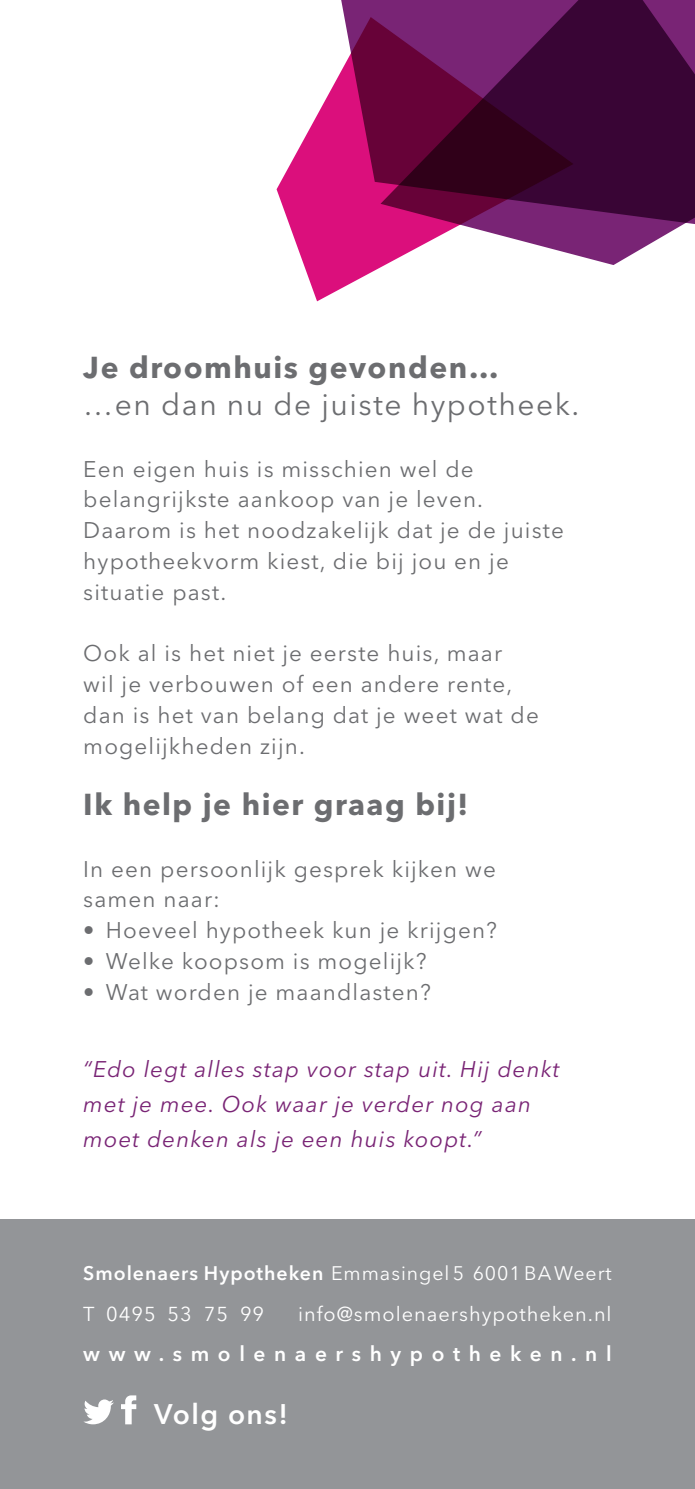
<style>
.page{position:relative;width:695px;height:1489px;background:#fff}
.page>*{position:absolute;margin:0;border:0;box-sizing:border-box;transform-origin:0 0}
.t1{font:700 30px "Avenir Next LT Pro";letter-spacing:.05em;color:#6c6d70}
.t2{font:30px "Avenir Next LT Pro";letter-spacing:.05em;color:#6c6d70}
.t3{font:600 28.25px "Avenir Next LT Pro";letter-spacing:.05em;color:#fff}
.t4{font:22.5px/30.8px "Avenir Next LT Pro";letter-spacing:.05em;color:#6c6d70}
.t5{font:italic 22.5px/35px "Avenir Next LT Pro";letter-spacing:.05em;color:#792475}
.t6{font:600 21px "Avenir Next LT Pro";letter-spacing:.41em;color:#fff}
.t7{font:20px "Avenir Next LT Pro";letter-spacing:.05em;color:#fff}
.t8{font:19.5px "Avenir Next LT Pro";letter-spacing:.05em;color:#fff}
.s1{font-weight:600}
</style>
<div class="page">
<div style="left:0;top:1219px;width:694px;height:269px;background:#939598"></div>
<svg style="left:341px;top:0;width:353px;height:252px;background:#4f144b"></svg>
<svg style="left:276px;top:17px;width:297px;height:284px"></svg>
<svg style="left:121px;top:1395px;width:15px;height:29px"></svg>
<svg style="left:83px;top:1399px;width:31px;height:25px"></svg>
<p class="t1" style="left:83px;top:348px;width:417px">Je droomhuis gevonden…</p>
<p class="t2" style="left:83px;top:387px;width:497px">…en dan nu de juiste hypotheek.</p>
<p class="t4" style="left:83px;top:453px;width:482px">Een eigen huis is misschien wel de belangrijkste aankoop van je leven.<br>Daarom is het noodzakelijk dat je de juiste hypotheekvorm kiest, die bij jou en je situatie past.</p>
<p class="t4" style="left:83px;top:638px;width:457px">Ook al is het niet je eerste huis, maar<br>wil je verbouwen of een andere rente, dan is het van belang dat je weet wat de mogelijkheden zijn.</p>
<p class="t1" style="left:83px;top:786px;width:386px">Ik help je hier graag bij!</p>
<p class="t4" style="left:83px;top:853px;width:414px">In een persoonlijk gesprek kijken we samen naar:</p>
<p class="t4" style="left:83px;top:914px;width:415px">• Hoeveel hypotheek kun je krijgen?</p>
<p class="t4" style="left:83px;top:945px;width:345px">• Welke koopsom is mogelijk?</p>
<p class="t4" style="left:83px;top:976px;width:349px">• Wat worden je maandlasten?</p>
<p class="t5" style="left:83px;top:1051px;width:478px">“Edo legt alles stap voor stap uit. Hij denkt met je mee. Ook waar je verder nog aan moet denken als je een huis koopt.”</p>
<p class="t8" style="left:83px;top:1261px;width:529px"><span class="s1">Smolenaers Hypotheken</span> Emmasingel 5 6001 BA Weert</p>
<p class="t7" style="left:83px;top:1301px;width:182px">T 0495 53 75 99</p>
<p class="t7" style="left:298px;top:1301px;width:315px">info@smolenaershypotheken.nl</p>
<p class="t6" style="left:83px;top:1341px;width:529px">www.smolenaershypotheken.nl</p>
<p class="t3" style="left:154px;top:1397px;width:135px">Volg ons!</p>
</div>
